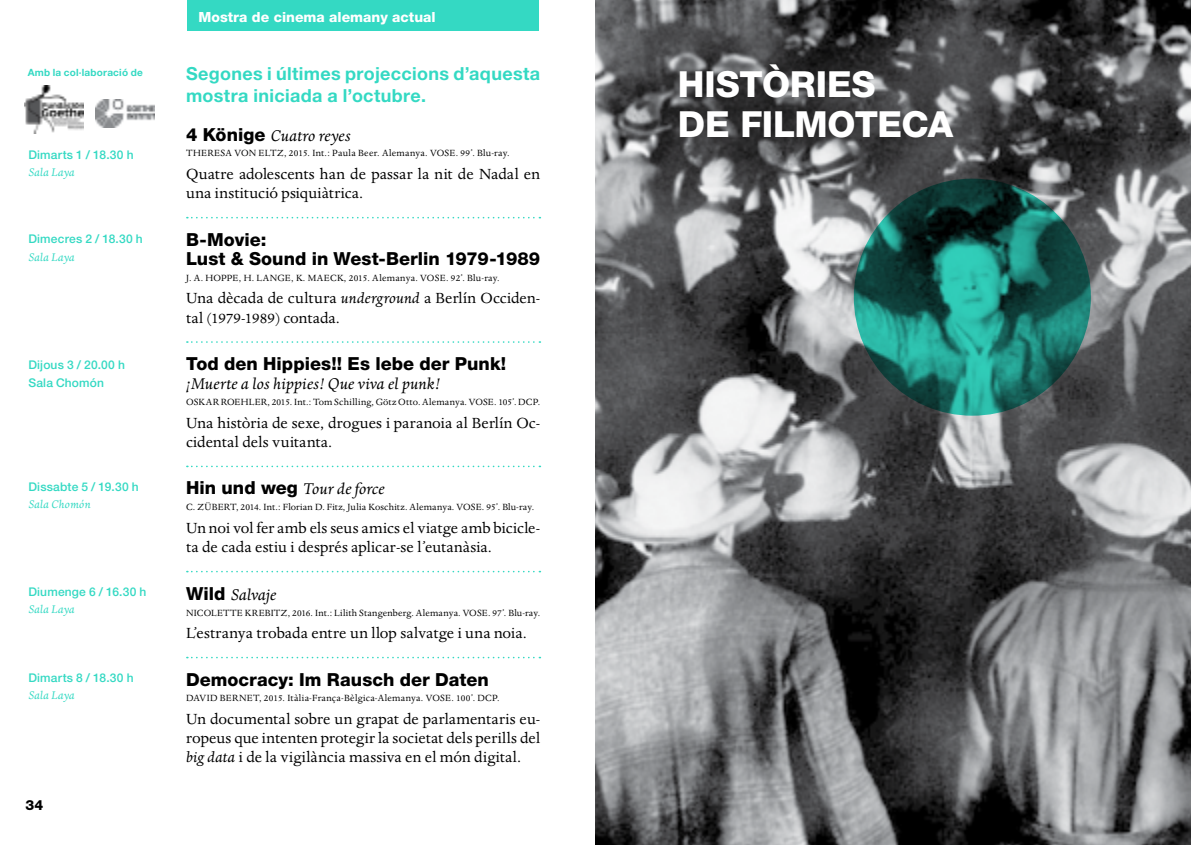
<style>
.page{position:relative;width:1191px;height:845px;background:#fff}
.page>*{position:absolute;margin:0;border:0;box-sizing:border-box;transform-origin:0 0}
.t1{font:800 36px/40px "Helvetica Neue LT";color:#fff}
.t2{font:800 18px/19.2px "Helvetica Neue LT";letter-spacing:.005em;color:#000}
.t3{font:italic 18px "Dante";letter-spacing:.005em;color:#000}
.t4{font:700 18px/22px "Helvetica Neue LT";letter-spacing:.02em;color:#34d9c3}
.t5{font:17px/19.2px "Dante";letter-spacing:.005em;color:#000}
.t6{font:800 14px "Helvetica Neue LT";color:#fff}
.t7{font:800 14px "Helvetica Neue LT";color:#000}
.t8{font:italic 12.8px "Dante";letter-spacing:.015em;color:#34d9c3}
.t9{font:500 12px/17.4px "Helvetica Neue LT";letter-spacing:.015em;color:#34d9c3}
.t10{font:10.4px "Dante";letter-spacing:.015em;color:#000}
.t11{font:700 10px "Helvetica Neue LT";letter-spacing:.02em;color:#34d9c3}
.s1{font-family:"Helvetica Neue LT";font-weight:800;font-style:normal}
.s2{font-style:italic}
</style>
<div class="page">
<img style="left:595px;top:0;width:596px;height:845px">
<svg style="left:854px;top:179px;width:236px;height:237px;background:#1a6e64"></svg>
<div style="left:187px;top:0;width:352px;height:30px;background:#34d9c3"></div>
<svg style="left:187px;top:217px;width:353px;height:1px"></svg>
<svg style="left:187px;top:341px;width:353px;height:2px"></svg>
<svg style="left:187px;top:465px;width:353px;height:2px"></svg>
<svg style="left:187px;top:571px;width:353px;height:1px"></svg>
<svg style="left:187px;top:657px;width:353px;height:1px"></svg>
<img style="left:24px;top:85px;width:59px;height:49px">
<img style="left:96px;top:100px;width:59px;height:27px">
<p class="t6" style="left:198px;top:9px;width:239px">Mostra de cinema alemany actual</p>
<p class="t11" style="left:28px;top:66px;width:117px">Amb la col·laboració de</p>
<h1 class="t1" style="left:678px;top:64px;width:134px">Històries de Filmoteca</h1>
<p class="t4" style="left:186px;top:62px;width:356px">Segones i últimes projeccions d’aquesta mostra iniciada a l’octubre.</p>
<p class="t3" style="left:186px;top:125px;width:166px"><span class="s1">4 Könige</span> Cuatro reyes</p>
<p class="t10" style="left:186px;top:148px;width:325px">THERESA VON ELTZ, 2015. Int.: Paula Beer. Alemanya. VOSE. 99’. Blu-ray.</p>
<p class="t5" style="left:186px;top:165px;width:356px">Quatre adolescents han de passar la nit de Nadal en una institució psiquiàtrica.</p>
<p class="t2" style="left:186px;top:230px;width:356px">B-Movie:<br>Lust &amp; Sound in West-Berlin 1979-1989</p>
<p class="t10" style="left:186px;top:272px;width:315px">J. A. HOPPE, H. LANGE, K. MAECK, 2015. Alemanya. VOSE. 92’. Blu-ray.</p>
<p class="t5" style="left:186px;top:289px;width:356px">Una dècada de cultura <span class="s2">underground</span> a Berlín Occiden&shy;tal (1979-1989) contada.</p>
<p class="t2" style="left:186px;top:354px;width:322px">Tod den Hippies!! Es lebe der Punk!</p>
<p class="t3" style="left:186px;top:374px;width:255px">¡Muerte a los hippies! Que viva el punk!</p>
<p class="t10" style="left:186px;top:396px;width:356px">OSKAR ROEHLER, 2015. Int.: Tom Schilling, Götz Otto. Alemanya. VOSE. 105’. DCP.</p>
<p class="t5" style="left:186px;top:413px;width:356px">Una història de sexe, drogues i paranoia al Berlín Oc&shy;cidental dels vuitanta.</p>
<p class="t3" style="left:186px;top:479px;width:200px"><span class="s1">Hin und weg</span> Tour de force</p>
<p class="t10" style="left:186px;top:501px;width:349px">C. ZÜBERT, 2014. Int.: Florian D. Fitz, Julia Koschitz. Alemanya. VOSE. 95’. Blu-ray.</p>
<p class="t5" style="left:186px;top:519px;width:356px">Un noi vol fer amb els seus amics el viatge amb bicicle&shy;ta de cada estiu i després aplicar-se l’eutanàsia.</p>
<p class="t3" style="left:186px;top:584px;width:92px"><span class="s1">Wild</span> Salvaje</p>
<p class="t10" style="left:186px;top:607px;width:356px">NICOLETTE KREBITZ, 2016. Int.: Lilith Stangenberg. Alemanya. VOSE. 97’. Blu-ray.</p>
<p class="t5" style="left:186px;top:624px;width:342px">L’estranya trobada entre un llop salvatge i una noia.</p>
<p class="t2" style="left:186px;top:669px;width:304px">Democracy: Im Rausch der Daten</p>
<p class="t10" style="left:186px;top:693px;width:315px">DAVID BERNET, 2015. Itàlia-França-Bèlgica-Alemanya. VOSE. 100’. DCP.</p>
<p class="t5" style="left:186px;top:710px;width:356px;text-align:justify">Un documental sobre un grapat de parlamentaris eu&shy;ropeus que intenten protegir la societat dels perills del <span class="s2">big data</span> i de la vigilància massiva en el món digital.</p>
<p class="t9" style="left:28px;top:146px;width:107px">Dimarts 1 / 18.30 h</p>
<p class="t8" style="left:28px;top:165px;width:48px">Sala Laya</p>
<p class="t9" style="left:28px;top:230px;width:116px">Dimecres 2 / 18.30 h</p>
<p class="t8" style="left:28px;top:250px;width:48px">Sala Laya</p>
<p class="t9" style="left:28px;top:356px;width:98px">Dijous 3 / 20.00 h<br>Sala Chomón</p>
<p class="t9" style="left:28px;top:478px;width:112px">Dissabte 5 / 19.30 h</p>
<p class="t8" style="left:28px;top:497px;width:64px">Sala Chomón</p>
<p class="t9" style="left:28px;top:582px;width:119px">Diumenge 6 / 16.30 h</p>
<p class="t8" style="left:28px;top:602px;width:48px">Sala Laya</p>
<p class="t9" style="left:28px;top:668px;width:107px">Dimarts 8 / 18.30 h</p>
<p class="t8" style="left:28px;top:688px;width:48px">Sala Laya</p>
<p class="t7" style="left:26px;top:796px;width:19px">34</p>
</div>
